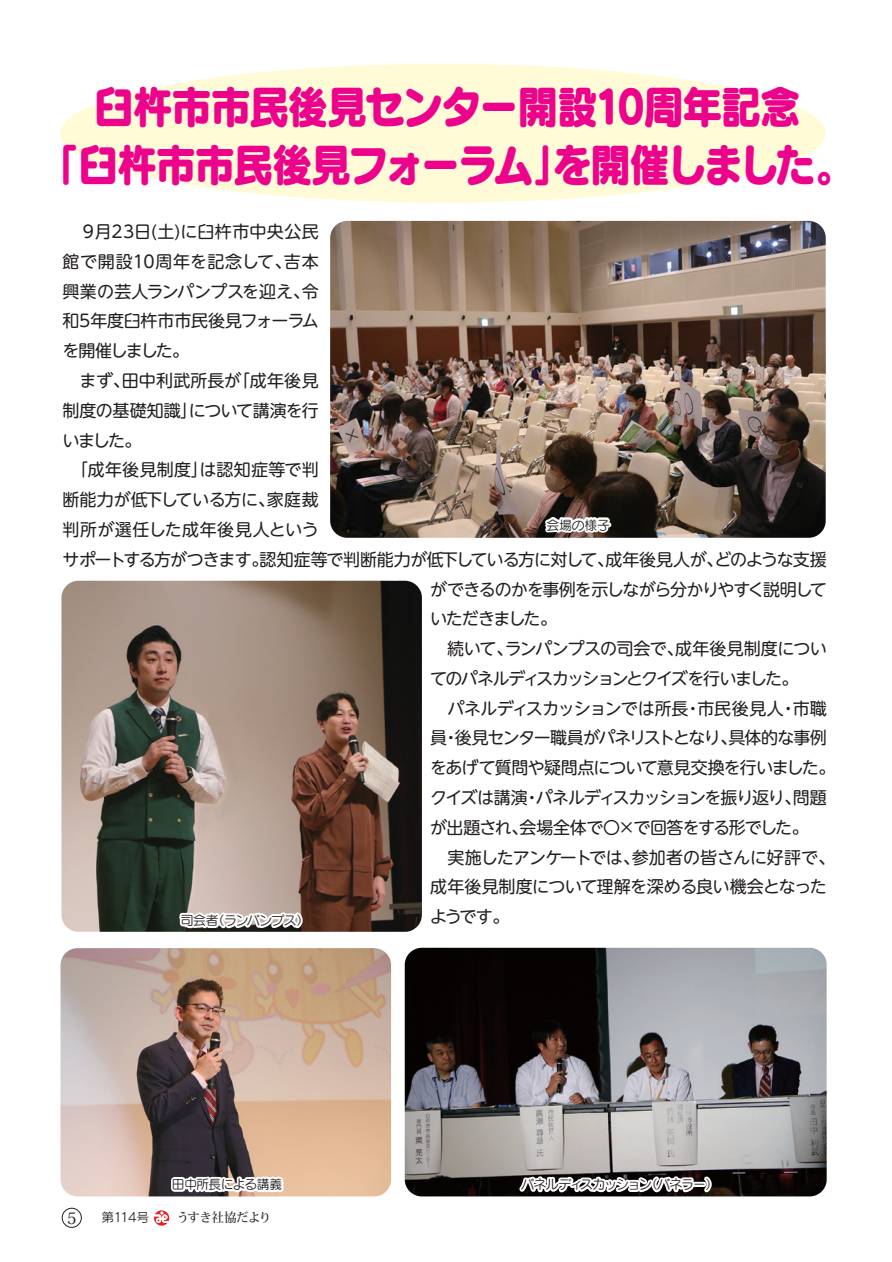
<style>
.page{position:relative;width:892px;height:1262px;background:#fff}
.page>*{position:absolute;margin:0;border:0;box-sizing:border-box;transform-origin:0 0}
.t1{font:45.15px/57.2px "Seurat Pro EB";letter-spacing:-.06em;color:#ed028c;text-align:center;scale:.91 1}
.t2{font:16.95px "UD Shin M Go Pro";letter-spacing:-.04em;color:#231f20}
.t3{font:16.95px "UD Shin M Go Pro";letter-spacing:.02em;color:#231f20}
.t4{font:16.95px "UD Shin M Go Pro";letter-spacing:-.02em;color:#231f20}
.t5{font:16.95px "UD Shin M Go Pro";letter-spacing:-.075em;color:#231f20}
.t6{font:16.95px "UD Shin M Go Pro";letter-spacing:-.09em;color:#231f20}
.t7{font:16.95px "UD Shin M Go Pro";letter-spacing:-.07em;color:#231f20}
.t8{font:16.95px "UD Shin M Go Pro";letter-spacing:-.015em;color:#231f20}
.t9{font:16.95px "UD Shin M Go Pro";letter-spacing:-.11em;color:#231f20}
.t10{font:16.95px "UD Shin M Go Pro";letter-spacing:.04em;color:#231f20}
.t11{font:16.95px "UD Shin M Go Pro";letter-spacing:-.005em;color:#231f20}
.t12{font:16.95px "UD Shin M Go Pro";letter-spacing:.005em;color:#231f20}
.t13{font:16.95px "UD Shin M Go Pro";letter-spacing:.01em;color:#231f20}
.t14{font:16.95px "UD Shin M Go Pro";letter-spacing:-.1em;color:#231f20}
.t15{font:16.95px "UD Shin M Go Pro";letter-spacing:-.085em;color:#231f20}
.t16{font:500 15.75px "Koz Min Pro";color:#231f20}
.t17{font:12.75px "Seurat Pro M";letter-spacing:-.045em;color:#231f20}
.t18{font:12.75px "Seurat Pro M";letter-spacing:-.08em;color:#231f20}
.t19{font:12.75px "Rodin Pro M";letter-spacing:-.07em;color:#231f20}
.t20{font:500 12.6px "Koz Min Pro";letter-spacing:-.05em;color:#231f20}
</style>
<div class="page">
<img style="left:60px;top:66px;width:767px;height:1162px">
<h1 class="t1" style="left:38px;top:77px;width:900px">臼杵市市民後見センター開設10周年記念<br>「臼杵市市民後見フォーラム」を開催しました。</h1>
<p class="t3" style="left:62px;top:218px;width:258px">　９月23日(土)に臼杵市中央公民</p>
<p class="t10" style="left:62px;top:248px;width:258px">館で開設10周年を記念して、吉本</p>
<p class="t11" style="left:62px;top:277px;width:258px">興業の芸人ランパンプスを迎え、令</p>
<p class="t4" style="left:62px;top:307px;width:258px">和5年度臼杵市市民後見フォーラム</p>
<p class="t14" style="left:62px;top:337px;width:128px">を開催しました。</p>
<p class="t12" style="left:62px;top:367px;width:258px">　まず、田中利武所長が「成年後見</p>
<p class="t2" style="left:62px;top:396px;width:258px">制度の基礎知識」について講演を行</p>
<p class="t2" style="left:62px;top:426px;width:81px">いました。</p>
<p class="t13" style="left:62px;top:456px;width:258px">　「成年後見制度」は認知症等で判</p>
<p class="t4" style="left:62px;top:486px;width:258px">断能力が低下している方に、家庭裁</p>
<p class="t3" style="left:62px;top:515px;width:258px">判所が選任した成年後見人という</p>
<p class="t2" style="left:62px;top:545px;width:765px">サポートする方がつきます。認知症等で判断能力が低下している方に対して、成年後見人が、どのような支援</p>
<p class="t7" style="left:430px;top:575px;width:398px">ができるのかを事例を示しながら分かりやすく説明して</p>
<p class="t15" style="left:430px;top:605px;width:128px">いただきました。</p>
<p class="t2" style="left:430px;top:635px;width:398px">　続いて、ランパンプスの司会で、成年後見制度につい</p>
<p class="t9" style="left:430px;top:664px;width:370px">てのパネルディスカッションとクイズを行いました。</p>
<p class="t2" style="left:430px;top:694px;width:398px">　パネルディスカッションでは所長・市民後見人・市職</p>
<p class="t5" style="left:430px;top:724px;width:398px">員・後見センター職員がパネリストとなり、具体的な事例</p>
<p class="t2" style="left:430px;top:754px;width:406px">をあげて質問や疑問点について意見交換を行いました。</p>
<p class="t6" style="left:430px;top:783px;width:398px">クイズは講演・パネルディスカッションを振り返り、問題</p>
<p class="t2" style="left:430px;top:813px;width:380px">が出題され、会場全体で〇×で回答をする形でした。</p>
<p class="t8" style="left:430px;top:843px;width:406px">　実施したアンケートでは、参加者の皆さんに好評で、</p>
<p class="t2" style="left:430px;top:873px;width:398px">成年後見制度について理解を深める良い機会となった</p>
<p class="t2" style="left:430px;top:902px;width:81px">ようです。</p>
<p class="t17" style="left:546px;top:516px;width:65px">会場の様子</p>
<p class="t17" style="left:181px;top:911px;width:130px">司会者（ランパンプス）</p>
<p class="t17" style="left:172px;top:1175px;width:112px">田中所長による講義</p>
<p class="t16" style="left:64px;top:1206px;width:17px">５</p>
<p class="t19" style="left:101px;top:1208px;width:49px">第114号</p>
<p class="t20" style="left:177px;top:1208px;width:96px">うすき社協だより</p>
<p class="t18" style="left:521px;top:1175px;width:198px">パネルディスカッション（パネラー）</p>
</div>
